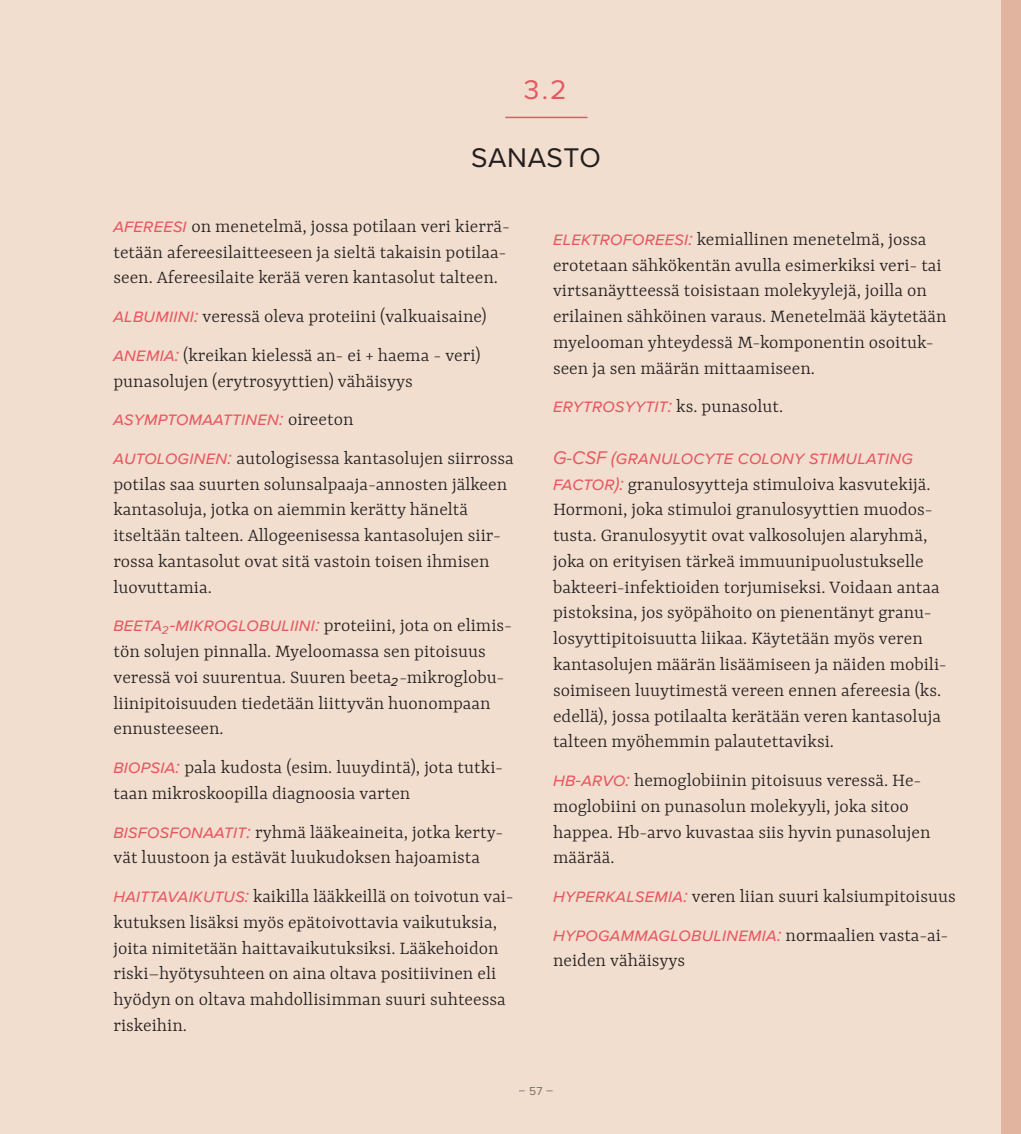
<style>
.page{position:relative;width:1021px;height:1134px;background:#fff}
.page>*{position:absolute;margin:0;border:0;box-sizing:border-box;transform-origin:0 0}
.t1{font:28px "Proxima Nova";letter-spacing:.015em;color:#231f20}
.t2{font:28px "Proxima Nova";color:#e65861}
.t3{font:300 20px/25.8px "Yrsa";color:#231f20}
.t4{font:italic 19px "Proxima Nova";color:#e65861}
.t5{font:12px "Proxima Nova";color:#808285}
.s1{font-family:"Proxima Nova";font-weight:400;font-style:italic;font-size:19px;color:#e65861}
.s2{font-family:"Yrsa";font-weight:300;font-style:normal;font-size:20px;color:#231f20}
.s3{font-family:"Proxima Nova";font-weight:400;font-style:italic}
</style>
<div class="page">
<div style="left:0;top:0;width:1020px;height:1134px;background:#f2decf"></div>
<div style="left:1001px;top:0;width:19px;height:1134px;background:#e1b49f"></div>
<hr style="left:505px;top:117px;width:82px;height:1px;background:#e65861">
<h1 class="t2" style="left:524px;top:69px;width:44px">3.2</h1>
<h1 class="t1" style="left:471px;top:136px;width:131px">SANASTO</h1>
<p class="t3" style="left:113px;top:213px;width:398px"><span class="s1">afereesi</span> on menetelmä, jossa potilaan veri kierrä&shy;tetään afereesilaitteeseen ja sieltä takaisin potilaa&shy;seen. Afereesilaite kerää veren kantasolut talteen.</p>
<p class="t3" style="left:113px;top:297px;width:375px;line-height:38.6px"><span class="s1">albumiini:</span> veressä oleva proteiini (valkuaisaine) <span class="s1">anemia:</span> (kreikan kielessä an- ei + haema - veri)</p>
<p class="t3" style="left:113px;top:368px;width:301px">punasolujen (erytrosyyttien) vähäisyys</p>
<p class="t4" style="left:113px;top:405px;width:241px">asymptomaattinen: <span class="s2">oireeton</span></p>
<p class="t3" style="left:113px;top:445px;width:402px"><span class="s1">autologinen:</span> autologisessa kantasolujen siirrossa potilas saa suurten solunsalpaaja-annosten jälkeen kantasoluja, jotka on aiemmin kerätty häneltä itseltään talteen. Allogeenisessa kantasolujen siir&shy;rossa kantasolut ovat sitä vastoin toisen ihmisen luovuttamia.</p>
<p class="t4" style="left:113px;top:611px;width:400px">beeta₂-mikroglobuliini: <span class="s2">proteiini, jota on elimis-</span></p>
<p class="t3" style="left:113px;top:638px;width:392px">tön solujen pinnalla. Myeloomassa sen pitoisuus veressä voi suurentua. Suuren beeta<span class="s3">₂</span>-mikroglobu&shy;liinipitoisuuden tiedetään liittyvän huonompaan ennusteeseen.</p>
<p class="t3" style="left:113px;top:754px;width:391px"><span class="s1">biopsia:</span> pala kudosta (esim. luuydintä), jota tutki&shy;taan mikroskoopilla diagnoosia varten</p>
<p class="t3" style="left:113px;top:818px;width:391px"><span class="s1">bisfosfonaatit:</span> ryhmä lääkeaineita, jotka kerty&shy;vät luustoon ja estävät luukudoksen hajoamista</p>
<p class="t3" style="left:113px;top:883px;width:401px"><span class="s1">haittavaikutus:</span> kaikilla lääkkeillä on toivotun vai&shy;kutuksen lisäksi myös epätoivottavia vaikutuksia, joita nimitetään haittavaikutuksiksi. Lääkehoidon riski–hyötysuhteen on aina oltava positiivinen eli hyödyn on oltava mahdollisimman suuri suhteessa riskeihin.</p>
<p class="t3" style="left:553px;top:226px;width:395px"><span class="s1">elektroforeesi:</span> kemiallinen menetelmä, jossa erotetaan sähkökentän avulla esimerkiksi veri- tai virtsanäytteessä toisistaan molekyylejä, joilla on erilainen sähköinen varaus. Menetelmää käytetään myelooman yhteydessä M-komponentin osoituk&shy;seen ja sen määrän mittaamiseen.</p>
<p class="t4" style="left:553px;top:392px;width:232px">erytrosyytit: <span class="s2">ks. punasolut.</span></p>
<p class="t4" style="left:553px;top:443px;width:362px">G-CSF (granulocyte colony stimulating</p>
<p class="t3" style="left:553px;top:471px;width:395px"><span class="s1">factor):</span> granulosyytteja stimuloiva kasvutekijä.<br>Hormoni, joka stimuloi granulosyyttien muodos&shy;tusta. Granulosyytit ovat valkosolujen alaryhmä, joka on erityisen tärkeä immuunipuolustukselle bakteeri-infektioiden torjumiseksi. Voidaan antaa pistoksina, jos syöpähoito on pienentänyt granu&shy;losyyttipitoisuutta liikaa. Käytetään myös veren kantasolujen määrän lisäämiseen ja näiden mobili&shy;soimiseen luuytimestä vereen ennen afereesia (ks. edellä), jossa potilaalta kerätään veren kantasoluja talteen myöhemmin palautettaviksi.</p>
<p class="t3" style="left:553px;top:767px;width:379px"><span class="s1">hb-arvo:</span> hemoglobiinin pitoisuus veressä. He&shy;moglobiini on punasolun molekyyli, joka sitoo happea. Hb-arvo kuvastaa siis hyvin punasolujen määrää.</p>
<p class="t3" style="left:553px;top:883px;width:404px"><span class="s1">hyperkalsemia:</span> veren liian suuri kalsiumpitoisuus</p>
<p class="t4" style="left:553px;top:920px;width:397px">hypogammaglobulinemia: <span class="s2">normaalien vasta-ai-</span></p>
<p class="t3" style="left:553px;top:947px;width:133px">neiden vähäisyys</p>
<p class="t5" style="left:519px;top:1082px;width:36px">– 57 –</p>
</div>
